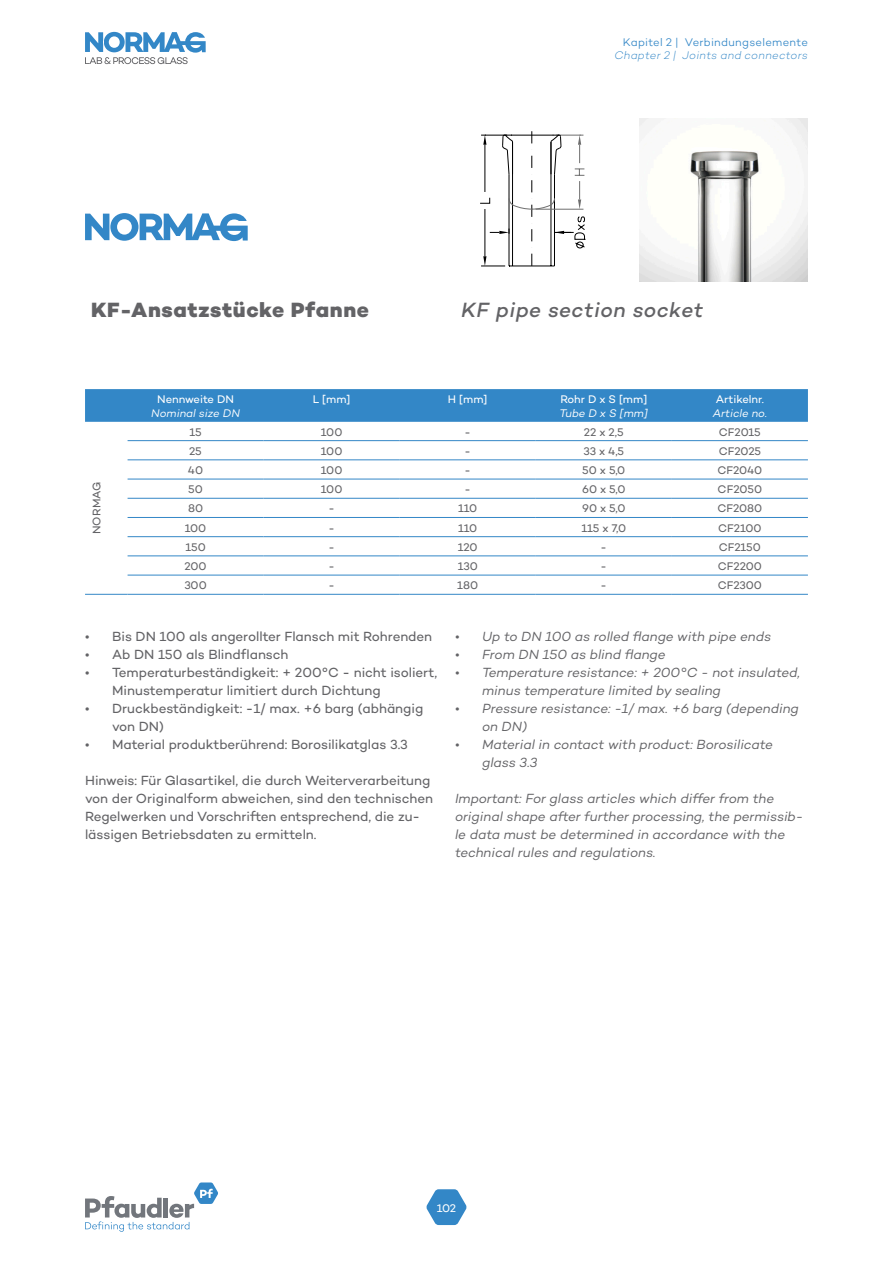
<style>
.page{position:relative;width:893px;height:1263px;background:#fff}
.page>*{position:absolute;margin:0;border:0;box-sizing:border-box;transform-origin:0 0}
.t1{font:800 21px "Campton";letter-spacing:.03em;color:#636366}
.t2{font:italic 500 21px "Campton";letter-spacing:.02em;color:#636366}
.t3{font:13.5px/18px "Campton";letter-spacing:-.005em;color:#636366}
.t4{font:italic 13.5px/18px "Campton";letter-spacing:-.005em;color:#636366}
.t5{font:11.25px "Campton";color:#636366}
.t6{font:11.25px "Campton";color:#fff}
.t7{font:italic 11.25px "Campton";color:#fff}
.t8{font:300 11.25px "Campton";letter-spacing:.025em;color:#3387c7}
.t9{font:italic 300 11.25px "Campton";letter-spacing:.025em;color:#3387c7}
</style>
<div class="page">
<svg style="left:426px;top:1189px;width:41px;height:36px"></svg>
<svg style="left:85px;top:32px;width:121px;height:32px"></svg>
<svg style="left:85px;top:1182px;width:133px;height:50px"></svg>
<svg style="left:85px;top:213px;width:163px;height:28px"></svg>
<img style="left:640px;top:118px;width:168px;height:163px">
<svg style="left:480px;top:131px;width:105px;height:136px"></svg>
<div style="left:85px;top:389px;width:723px;height:33px;background:#3387c7"></div>
<hr style="left:128px;top:440px;width:136px;height:1px;background:#3387c7">
<hr style="left:264px;top:440px;width:136px;height:1px;background:#3387c7">
<hr style="left:400px;top:440px;width:136px;height:1px;background:#3387c7">
<hr style="left:536px;top:440px;width:136px;height:1px;background:#3387c7">
<hr style="left:672px;top:440px;width:136px;height:1px;background:#3387c7">
<hr style="left:128px;top:459px;width:136px;height:1px;background:#3387c7">
<hr style="left:264px;top:459px;width:136px;height:1px;background:#3387c7">
<hr style="left:400px;top:459px;width:136px;height:1px;background:#3387c7">
<hr style="left:536px;top:459px;width:136px;height:1px;background:#3387c7">
<hr style="left:672px;top:459px;width:136px;height:1px;background:#3387c7">
<hr style="left:128px;top:479px;width:136px;height:1px;background:#3387c7">
<hr style="left:264px;top:479px;width:136px;height:1px;background:#3387c7">
<hr style="left:400px;top:479px;width:136px;height:1px;background:#3387c7">
<hr style="left:536px;top:479px;width:136px;height:1px;background:#3387c7">
<hr style="left:672px;top:479px;width:136px;height:1px;background:#3387c7">
<hr style="left:128px;top:498px;width:136px;height:1px;background:#3387c7">
<hr style="left:264px;top:498px;width:136px;height:1px;background:#3387c7">
<hr style="left:400px;top:498px;width:136px;height:1px;background:#3387c7">
<hr style="left:536px;top:498px;width:136px;height:1px;background:#3387c7">
<hr style="left:672px;top:498px;width:136px;height:1px;background:#3387c7">
<hr style="left:128px;top:517px;width:136px;height:1px;background:#3387c7">
<hr style="left:264px;top:517px;width:136px;height:1px;background:#3387c7">
<hr style="left:400px;top:517px;width:136px;height:1px;background:#3387c7">
<hr style="left:536px;top:517px;width:136px;height:1px;background:#3387c7">
<hr style="left:672px;top:517px;width:136px;height:1px;background:#3387c7">
<hr style="left:128px;top:536px;width:136px;height:1px;background:#3387c7">
<hr style="left:264px;top:536px;width:136px;height:1px;background:#3387c7">
<hr style="left:400px;top:536px;width:136px;height:1px;background:#3387c7">
<hr style="left:536px;top:536px;width:136px;height:1px;background:#3387c7">
<hr style="left:672px;top:536px;width:136px;height:1px;background:#3387c7">
<hr style="left:128px;top:555px;width:136px;height:1px;background:#3387c7">
<hr style="left:264px;top:555px;width:136px;height:1px;background:#3387c7">
<hr style="left:400px;top:555px;width:136px;height:1px;background:#3387c7">
<hr style="left:536px;top:555px;width:136px;height:1px;background:#3387c7">
<hr style="left:672px;top:555px;width:136px;height:1px;background:#3387c7">
<hr style="left:128px;top:575px;width:136px;height:1px;background:#3387c7">
<hr style="left:264px;top:575px;width:136px;height:1px;background:#3387c7">
<hr style="left:400px;top:575px;width:136px;height:1px;background:#3387c7">
<hr style="left:536px;top:575px;width:136px;height:1px;background:#3387c7">
<hr style="left:672px;top:575px;width:136px;height:1px;background:#3387c7">
<hr style="left:128px;top:594px;width:136px;height:1px;background:#3387c7">
<hr style="left:264px;top:594px;width:136px;height:1px;background:#3387c7">
<hr style="left:400px;top:594px;width:136px;height:1px;background:#3387c7">
<hr style="left:536px;top:594px;width:136px;height:1px;background:#3387c7">
<hr style="left:672px;top:594px;width:136px;height:1px;background:#3387c7">
<hr style="left:85px;top:594px;width:43px;height:1px;background:#3387c7">
<p class="t8" style="left:623px;top:35px;width:186px">Kapitel 2 | Verbindungselemente</p>
<p class="t9" style="left:614px;top:48px;width:195px">Chapter 2 | Joints and connectors</p>
<h1 class="t1" style="left:91px;top:296px;width:279px">KF-Ansatzstücke Pfanne</h1>
<h1 class="t2" style="left:461px;top:297px;width:244px">KF pipe section socket</h1>
<p class="t6" style="left:157px;top:392px;width:78px">Nennweite DN</p>
<p class="t7" style="left:151px;top:406px;width:90px">Nominal size DN</p>
<p class="t6" style="left:313px;top:392px;width:39px">L [mm]</p>
<p class="t6" style="left:448px;top:392px;width:41px">H [mm]</p>
<p class="t6" style="left:560px;top:392px;width:88px">Rohr D x S [mm]</p>
<p class="t7" style="left:560px;top:406px;width:90px">Tube D x S [mm]</p>
<p class="t6" style="left:716px;top:392px;width:50px">Artikelnr.</p>
<p class="t7" style="left:713px;top:406px;width:56px">Article no.</p>
<p class="t5" style="left:90px;top:534px;width:54px;rotate:-90deg">NORMAG</p>
<p class="t5" style="left:189px;top:425px;width:14px">15</p>
<p class="t5" style="left:321px;top:425px;width:23px">100</p>
<p class="t5" style="left:465px;top:425px;width:8px">-</p>
<p class="t5" style="left:584px;top:425px;width:41px">22 x 2,5</p>
<p class="t5" style="left:719px;top:425px;width:43px">CF2015</p>
<p class="t5" style="left:189px;top:444px;width:14px">25</p>
<p class="t5" style="left:321px;top:444px;width:23px">100</p>
<p class="t5" style="left:465px;top:444px;width:8px">-</p>
<p class="t5" style="left:583px;top:444px;width:42px">33 x 4,5</p>
<p class="t5" style="left:719px;top:444px;width:44px">CF2025</p>
<p class="t5" style="left:188px;top:463px;width:17px">40</p>
<p class="t5" style="left:321px;top:463px;width:23px">100</p>
<p class="t5" style="left:465px;top:463px;width:8px">-</p>
<p class="t5" style="left:582px;top:463px;width:45px">50 x 5,0</p>
<p class="t5" style="left:717px;top:463px;width:46px">CF2040</p>
<p class="t5" style="left:188px;top:482px;width:16px">50</p>
<p class="t5" style="left:321px;top:482px;width:23px">100</p>
<p class="t5" style="left:465px;top:482px;width:8px">-</p>
<p class="t5" style="left:582px;top:482px;width:45px">60 x 5,0</p>
<p class="t5" style="left:718px;top:482px;width:46px">CF2050</p>
<p class="t5" style="left:188px;top:501px;width:17px">80</p>
<p class="t5" style="left:328px;top:501px;width:8px">-</p>
<p class="t5" style="left:458px;top:501px;width:21px">110</p>
<p class="t5" style="left:582px;top:501px;width:45px">90 x 5,0</p>
<p class="t5" style="left:717px;top:501px;width:46px">CF2080</p>
<p class="t5" style="left:185px;top:521px;width:23px">100</p>
<p class="t5" style="left:328px;top:521px;width:8px">-</p>
<p class="t5" style="left:458px;top:521px;width:21px">110</p>
<p class="t5" style="left:581px;top:521px;width:46px">115 x 7,0</p>
<p class="t5" style="left:718px;top:521px;width:45px">CF2100</p>
<p class="t5" style="left:185px;top:540px;width:22px">150</p>
<p class="t5" style="left:328px;top:540px;width:8px">-</p>
<p class="t5" style="left:458px;top:540px;width:21px">120</p>
<p class="t5" style="left:601px;top:540px;width:8px">-</p>
<p class="t5" style="left:719px;top:540px;width:44px">CF2150</p>
<p class="t5" style="left:184px;top:559px;width:24px">200</p>
<p class="t5" style="left:328px;top:559px;width:8px">-</p>
<p class="t5" style="left:458px;top:559px;width:22px">130</p>
<p class="t5" style="left:601px;top:559px;width:8px">-</p>
<p class="t5" style="left:718px;top:559px;width:46px">CF2200</p>
<p class="t5" style="left:184px;top:578px;width:24px">300</p>
<p class="t5" style="left:328px;top:578px;width:8px">-</p>
<p class="t5" style="left:457px;top:578px;width:22px">180</p>
<p class="t5" style="left:601px;top:578px;width:8px">-</p>
<p class="t5" style="left:718px;top:578px;width:46px">CF2300</p>
<p class="t3" style="left:85px;top:627px;width:349px">• Bis DN 100 als angerollter Flansch mit Rohrenden</p>
<p class="t3" style="left:85px;top:645px;width:205px">• Ab DN 150 als Blindflansch</p>
<p class="t3" style="left:112px;top:663px;width:327px;text-indent:-27px">• Temperaturbeständigkeit: + 200°C - nicht isoliert,<br>Minustemperatur limitiert durch Dichtung</p>
<p class="t3" style="left:112px;top:699px;width:313px;text-indent:-27px">• Druckbeständigkeit: -1/ max. +6 barg (abhängig von DN)</p>
<p class="t3" style="left:85px;top:735px;width:324px">• Material produktberührend: Borosilikatglas 3.3</p>
<p class="t3" style="left:85px;top:771px;width:349px">Hinweis: Für Glasartikel, die durch Weiterverarbeitung von der Originalform abweichen, sind den technischen Regelwerken und Vorschriften entsprechend, die zu&shy;lässigen Betriebsdaten zu ermitteln.</p>
<p class="t4" style="left:455px;top:627px;width:318px">• Up to DN 100 as rolled flange with pipe ends</p>
<p class="t4" style="left:455px;top:645px;width:212px">• From DN 150 as blind flange</p>
<p class="t4" style="left:482px;top:663px;width:320px;text-indent:-27px">• Temperature resistance: + 200°C - not insulated, minus temperature limited by sealing</p>
<p class="t4" style="left:482px;top:699px;width:318px;text-indent:-27px">• Pressure resistance: -1/ max. +6 barg (depending on DN)</p>
<p class="t4" style="left:482px;top:735px;width:293px;text-indent:-27px">• Material in contact with product: Borosilicate glass 3.3</p>
<p class="t4" style="left:455px;top:789px;width:350px">Important: For glass articles which differ from the original shape after further processing, the permissib&shy;le data must be determined in accordance with the technical rules and regulations.</p>
<p class="t6" style="left:437px;top:1201px;width:21px">102</p>
</div>
